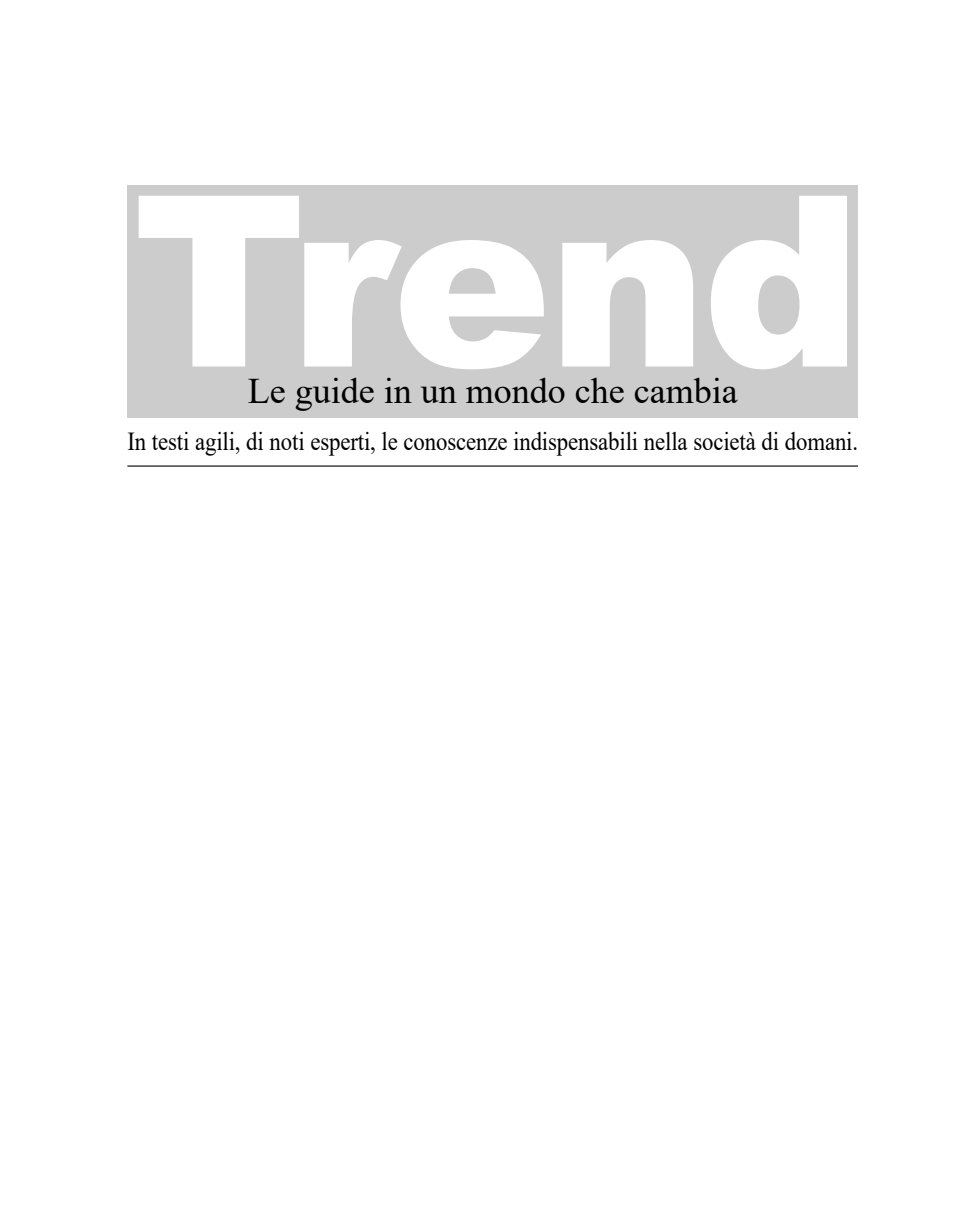
<style>
.page{position:relative;width:957px;height:1212px;background:#fff}
.page>*{position:absolute;margin:0;border:0;box-sizing:border-box;transform-origin:0 0}
.t1{font:900 238.5px "Arial";letter-spacing:-.015em;color:#fff}
.t2{font:36px "Times New Roman";color:#000}
.t3{font:25.88px "Times New Roman";letter-spacing:-.005em;color:#000;scale:.88 1}
</style>
<div class="page">
<div style="left:127px;top:185px;width:731px;height:233px;background:#ccc"></div>
<hr style="left:127px;top:465px;width:731px;height:2px;background:#000">
<h1 class="t1" style="left:133px;top:108px;width:730px">Trend</h1>
<h2 class="t2" style="left:248px;top:366px;width:491px">Le guide in un mondo che cambia</h2>
<p class="t3" style="left:127px;top:423px;width:832px">In testi agili, di noti esperti, le conoscenze indispensabili nella società di domani.</p>
</div>
